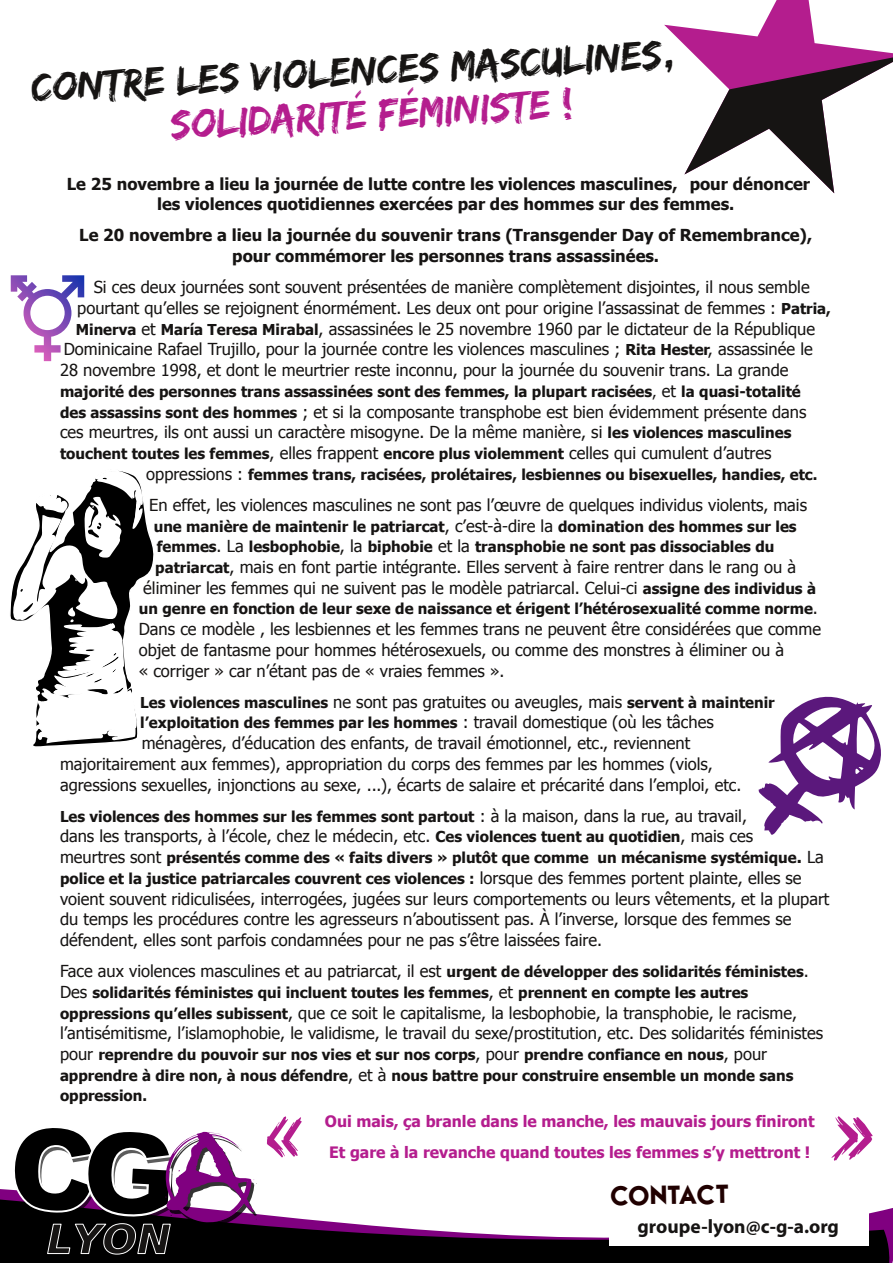
<style>
.page{position:relative;width:893px;height:1263px;background:#fff}
.page>*{position:absolute;margin:0;border:0;box-sizing:border-box;transform-origin:0 0}
.t1{font:97.5px "Edo SZ";color:#b41d8e}
.t2{font:90px "Edo SZ";color:#b41d8e;scale:.92 1}
.t3{font:42px "Edo SZ";color:#161413}
.t4{font:42px "Edo SZ";color:#b41d8e}
.t5{font:900 25.95px "Zeronero";color:#200000}
.t6{font:700 19.5px "Myriad Pro";color:#161413}
.t7{font:16.5px/20.7px "Tahoma";color:#161413}
.t8{font:700 16.5px/20.7px "Tahoma";color:#161413}
.t9{font:700 15.75px/31.2px "Tahoma";color:#b41d8e}
.t10{font:700 15px/20.7px "Tahoma";color:#161413}
.s1{font-weight:700;font-size:15px}
.s2{font-weight:400}
.s3{font-weight:400;font-size:16.5px}
.s4{font-size:16.5px}
</style>
<div class="page">
<svg style="left:665px;top:0;width:228px;height:194px"></svg>
<svg style="left:10px;top:470px;width:144px;height:277px"></svg>
<svg style="left:758px;top:696px;width:123px;height:139px"></svg>
<svg style="left:11px;top:275px;width:73px;height:86px"></svg>
<svg style="left:0;top:1189px;width:893px;height:74px"></svg>
<svg style="left:602px;top:1189px;width:137px;height:27px"></svg>
<div style="left:609px;top:1213px;width:259px;height:33px;background:#fff"></div>
<svg style="left:13px;top:1128px;width:244px;height:127px"></svg>
<h3 class="t3" style="left:30px;top:63px;width:647px;rotate:-3deg">Contre les violences masculines,</h3>
<h3 class="t4" style="left:169px;top:100px;width:404px;rotate:-3deg">solidarité féministe !</h3>
<p class="t8" style="left:157px;top:173px;width:654px;text-indent:-90px">Le 25 novembre a lieu la journée de lutte contre les violences masculines, pour dénoncer les violences quotidiennes exercées par des hommes sur des femmes.</p>
<p class="t8" style="left:79px;top:225px;width:734px;text-align:center">Le 20 novembre a lieu la journée du souvenir trans (Transgender Day of Remembrance), pour commémorer les personnes trans assassinées.</p>
<p class="t7" style="left:94px;top:276px;width:717px">Si ces deux journées sont souvent présentées de manière complètement disjointes, il nous semble</p>
<p class="t7" style="left:77px;top:297px;width:755px">pourtant qu’elles se rejoignent énormément. Les deux ont pour origine l’assassinat de femmes : <span class="s1">Patria,</span></p>
<p class="t7" style="left:76px;top:318px;width:741px"><span class="s1">Minerva</span> et <span class="s1">María Teresa Mirabal</span>, assassinées le 25 novembre 1960 par le dictateur de la République</p>
<p class="t7" style="left:64px;top:339px;width:750px">Dominicaine Rafael Trujillo, pour la journée contre les violences masculines ; <span class="s1">Rita Hester</span>, assassinée le</p>
<p class="t7" style="left:60px;top:359px;width:730px">28 novembre 1998, et dont le meurtrier reste inconnu, pour la journée du souvenir trans. La grande</p>
<p class="t10" style="left:60px;top:381px;width:742px">majorité des personnes trans assassinées sont des femmes, la plupart racisées<span class="s2">,</span> <span class="s3">et</span> la quasi-totalité</p>
<p class="t7" style="left:60px;top:401px;width:748px"><span class="s1">des assassins sont des hommes</span> ; et si la composante transphobe est bien évidemment présente dans ces meurtres, ils ont aussi un caractère misogyne. De la même manière, si <span class="s1">les violences masculines</span></p>
<p class="t10" style="left:146px;top:443px;width:673px;text-indent:-86px">touchent toutes les femmes<span class="s3">, elles frappent</span> encore plus violemment <span class="s3">celles qui cumulent d’autres oppressions :</span> femmes trans, racisées, prolétaires, lesbiennes ou bisexuelles, handies, etc.</p>
<p class="t7" style="left:149px;top:494px;width:659px">En effet, les violences masculines ne sont pas l’œuvre de quelques individus violents, mais</p>
<p class="t10" style="left:154px;top:515px;width:644px">une manière de maintenir le patriarcat<span class="s3">, c’est-à-dire la</span> domination des hommes sur les femmes<span class="s3">. La</span> lesbophobie<span class="s3">, la</span> biphobie <span class="s3">et la</span> transphobie ne sont pas dissociables du</p>
<p class="t7" style="left:143px;top:556px;width:674px;text-align:center"><span class="s1">patriarcat</span>, mais en font partie intégrante. Elles servent à faire rentrer dans le rang ou à éliminer les femmes qui ne suivent pas le modèle patriarcal. Celui-ci <span class="s1">assigne des individus à</span></p>
<p class="t10" style="left:139px;top:598px;width:681px">un genre en fonction de leur sexe de naissance et érigent l’hétérosexualité comme norme<span class="s3">.</span></p>
<p class="t7" style="left:139px;top:618px;width:684px">Dans ce modèle , les lesbiennes et les femmes trans ne peuvent être considérées que comme objet de fantasme pour hommes hétérosexuels, ou comme des monstres à éliminer ou à<br>« corriger » car n’étant pas de « vraies femmes ».</p>
<p class="t10" style="left:140px;top:691px;width:636px">Les violences masculines <span class="s3">ne sont pas gratuites ou aveugles, mais</span> servent à maintenir l’exploitation des femmes par les hommes <span class="s3">: travail domestique (où les tâches</span></p>
<p class="t7" style="left:60px;top:732px;width:683px;text-indent:82px">ménagères, d’éducation des enfants, de travail émotionnel, etc., reviennent majoritairement aux femmes), appropriation du corps des femmes par les hommes (viols, agressions sexuelles, injonctions au sexe, ...), écarts de salaire et précarité dans l’emploi, etc.</p>
<p class="t10" style="left:60px;top:805px;width:688px">Les violences des hommes sur les femmes sont partout <span class="s3">: à la maison, dans la rue, au travail,</span></p>
<p class="t7" style="left:60px;top:825px;width:695px">dans les transports, à l’école, chez le médecin, etc. <span class="s1">Ces violences tuent au quotidien</span>, mais ces</p>
<p class="t10" style="left:60px;top:847px;width:765px"><span class="s3">meurtres sont</span> présentés comme des « faits divers » plutôt que comme un mécanisme systémique<span class="s4">.</span> <span class="s3">La </span>police et la justice patriarcales couvrent ces violences : <span class="s3">lorsque des femmes portent plainte, elles se</span></p>
<p class="t7" style="left:60px;top:887px;width:771px">voient souvent ridiculisées, interrogées, jugées sur leurs comportements ou leurs vêtements, et la plupart du temps les procédures contre les agresseurs n’aboutissent pas. À l’inverse, lorsque des femmes se défendent, elles sont parfois condamnées pour ne pas s’être laissées faire.</p>
<p class="t7" style="left:60px;top:960px;width:750px">Face aux violences masculines et au patriarcat, il est <span class="s1">urgent de développer des solidarités féministes</span>.</p>
<p class="t10" style="left:60px;top:981px;width:690px"><span class="s3">Des</span> solidarités féministes qui incluent toutes les femmes<span class="s3">, et</span> prennent en compte les autres</p>
<p class="t7" style="left:60px;top:1001px;width:764px"><span class="s1">oppressions qu’elles subissent</span>, que ce soit le capitalisme, la lesbophobie, la transphobie, le racisme, l’antisémitisme, l’islamophobie, le validisme, le travail du sexe/prostitution, etc. Des solidarités féministes</p>
<p class="t10" style="left:60px;top:1043px;width:735px"><span class="s3">pour</span> reprendre du pouvoir sur nos vies et sur nos corps<span class="s3">, pour</span> prendre confiance en nous<span class="s3">, pour </span>apprendre à dire non, à nous défendre<span class="s3">, et à</span> nous battre pour construire ensemble un monde sans oppression.</p>
<h2 class="t2" style="left:263px;top:1079px;width:45px">«</h2>
<h1 class="t1" style="left:827px;top:1076px;width:49px">»</h1>
<p class="t9" style="left:325px;top:1105px;width:491px">Oui mais, ça branle dans le manche, les mauvais jours finiront<br>Et gare à la revanche quand toutes les femmes s’y mettront !</p>
<h3 class="t5" style="left:610px;top:1185px;width:121px;rotate:-1deg">CONTACT</h3>
<p class="t6" style="left:638px;top:1218px;width:203px">groupe-lyon@c-g-a.org</p>
</div>
